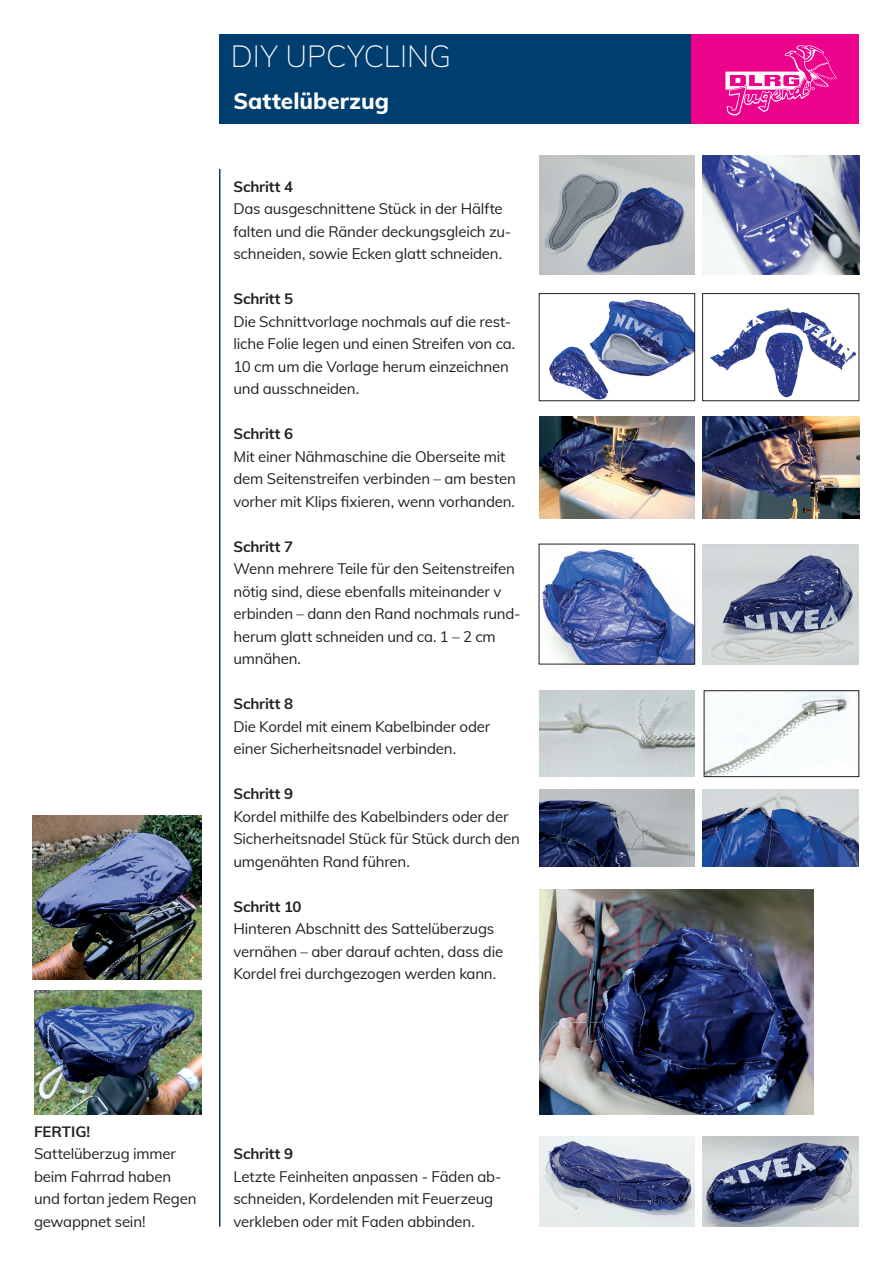
<style>
.page{position:relative;width:893px;height:1263px;background:#fff}
.page>*{position:absolute;margin:0;border:0;box-sizing:border-box;transform-origin:0 0}
.t1{font:200 30px "Mulish";color:#fff}
.t2{font:800 22.5px "Mulish";color:#fff}
.t3{font:15px/22.5px "Mulish";letter-spacing:-.015em;color:#231f20}
.t4{font:700 15px "Mulish";letter-spacing:-.005em;color:#231f20}
</style>
<div class="page">
<div style="left:219px;top:34px;width:472px;height:89px;background:#003e6f"></div>
<div style="left:691px;top:34px;width:168px;height:89px;background:#ed028c"></div>
<svg style="left:725px;top:45px;width:112px;height:70px"></svg>
<hr style="left:219px;top:169px;width:1px;height:1058px;background:#003e6f">
<img style="left:702px;top:155px;width:158px;height:119px">
<img style="left:539px;top:155px;width:156px;height:119px">
<img style="left:702px;top:417px;width:157px;height:102px">
<img style="left:539px;top:417px;width:156px;height:102px">
<img style="left:710px;top:308px;width:145px;height:90px">
<div style="left:702px;top:293px;width:157px;height:108px;border:1px solid #231f20"></div>
<img style="left:549px;top:299px;width:144px;height:100px">
<div style="left:539px;top:293px;width:156px;height:108px;border:1px solid #231f20"></div>
<img style="left:702px;top:544px;width:157px;height:120px">
<img style="left:542px;top:549px;width:151px;height:113px">
<img style="left:706px;top:692px;width:143px;height:83px">
<div style="left:704px;top:690px;width:155px;height:87px;border:1px solid #231f20"></div>
<img style="left:539px;top:691px;width:156px;height:86px">
<img style="left:702px;top:789px;width:157px;height:78px">
<img style="left:539px;top:789px;width:156px;height:78px">
<img style="left:539px;top:889px;width:275px;height:225px">
<img style="left:703px;top:1137px;width:156px;height:90px">
<img style="left:539px;top:1137px;width:156px;height:90px">
<img style="left:33px;top:816px;width:169px;height:163px">
<img style="left:34px;top:991px;width:168px;height:123px">
<h1 class="t1" style="left:231px;top:34px;width:222px">DIY UPCYCLING</h1>
<h2 class="t2" style="left:233px;top:84px;width:157px">Sattelüberzug</h2>
<p class="t4" style="left:233px;top:175px;width:61px">Schritt 4</p>
<p class="t3" style="left:233px;top:197px;width:279px">Das ausgeschnittene Stück in der Hälfte falten und die Ränder deckungsgleich zu&shy;schneiden, sowie Ecken glatt schneiden.</p>
<p class="t4" style="left:233px;top:288px;width:61px">Schritt 5</p>
<p class="t3" style="left:233px;top:309px;width:283px">Die Schnittvorlage nochmals auf die rest&shy;liche Folie legen und einen Streifen von ca.<br>10 cm um die Vorlage herum einzeichnen und ausschneiden.</p>
<p class="t4" style="left:233px;top:423px;width:61px">Schritt 6</p>
<p class="t3" style="left:233px;top:444px;width:284px">Mit einer Nähmaschine die Oberseite mit dem Seitenstreifen verbinden – am besten vorher mit Klips fixieren, wenn vorhanden.</p>
<p class="t4" style="left:233px;top:535px;width:61px">Schritt 7</p>
<p class="t3" style="left:233px;top:557px;width:289px">Wenn mehrere Teile für den Seitenstreifen nötig sind, diese ebenfalls miteinander v erbinden – dann den Rand nochmals rund&shy;herum glatt schneiden und ca. 1 – 2 cm umnähen.</p>
<p class="t4" style="left:233px;top:693px;width:61px">Schritt 8</p>
<p class="t3" style="left:233px;top:714px;width:258px">Die Kordel mit einem Kabelbinder oder einer Sicherheitsnadel verbinden.</p>
<p class="t4" style="left:233px;top:783px;width:61px">Schritt 9</p>
<p class="t3" style="left:233px;top:804px;width:288px">Kordel mithilfe des Kabelbinders oder der<br>Sicherheitsnadel Stück für Stück durch den umgenähten Rand führen.</p>
<p class="t4" style="left:233px;top:895px;width:70px">Schritt 10</p>
<p class="t3" style="left:233px;top:917px;width:271px">Hinteren Abschnitt des Sattelüberzugs vernähen – aber darauf achten, dass die<br>Kordel frei durchgezogen werden kann.</p>
<p class="t4" style="left:34px;top:1120px;width:58px">FERTIG!</p>
<p class="t3" style="left:34px;top:1142px;width:164px">Sattelüberzug immer beim Fahrrad haben und fortan jedem Regen gewappnet sein!</p>
<p class="t4" style="left:233px;top:1143px;width:61px">Schritt 9</p>
<p class="t3" style="left:233px;top:1164px;width:270px">Letzte Feinheiten anpassen - Fäden ab&shy;schneiden, Kordelenden mit Feuerzeug verkleben oder mit Faden abbinden.</p>
</div>
